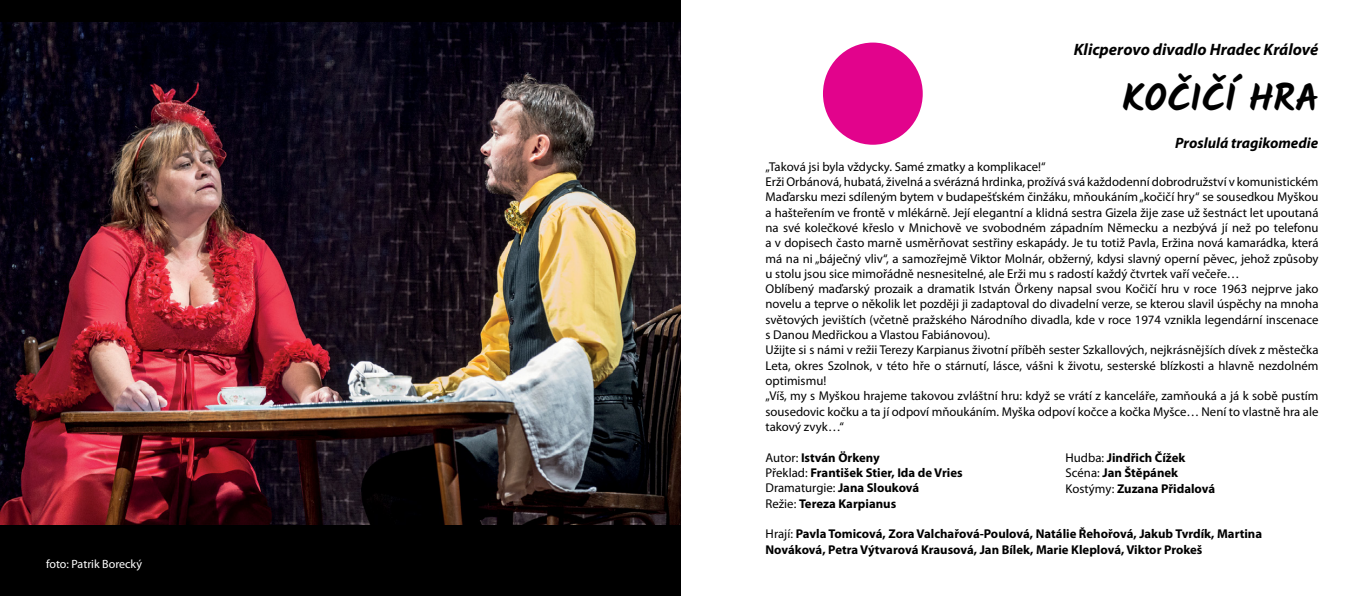
<style>
.page{position:relative;width:1361px;height:596px;background:#fff}
.page>*{position:absolute;margin:0;border:0;box-sizing:border-box;transform-origin:0 0}
.t1{font:700 40.5px "Kalam";color:#000}
.t2{font:italic 700 16.5px "Myriad Pro";color:#000}
.t3{font:italic 700 15px "Myriad Pro";color:#000}
.t4{font:12.75px/15.3px "Myriad Pro";color:#000}
.t5{font:700 12.75px/15.3px "Myriad Pro";color:#000}
.t6{font:12px "Myriad Pro";color:#fff}
.s1{font-weight:400}
</style>
<div class="page">
<div style="left:823px;top:43px;width:99px;height:102px;background:#e2038c;border-radius:50%"></div>
<div style="left:0;top:0;width:680px;height:595px;background:#000"></div>
<img style="left:0;top:22px;width:680px;height:502px">
<p class="t6" style="left:46px;top:556px;width:97px">foto: Patrik Borecký</p>
<p class="t2" style="left:1074px;top:39px;width:246px">Klicperovo divadlo Hradec Králové</p>
<h1 class="t1" style="left:1122px;top:73px;width:198px">KOČIČÍ HRA</h1>
<p class="t3" style="left:1175px;top:133px;width:145px">Proslulá tragikomedie</p>
<p class="t4" style="left:765px;top:158px;width:554px">„Taková jsi byla vždycky. Samé zmatky a komplikace!“<br>Erži Orbánová, hubatá, živelná a svérázná hrdinka, prožívá svá každodenní dobrodružství v komunistickém Maďarsku mezi sdíleným bytem v budapešťském činžáku, mňoukáním „kočičí hry“ se sousedkou Myškou a hašteřením ve frontě v mlékárně. Její elegantní a klidná sestra Gizela žije zase už šestnáct let upoutaná na své kolečkové křeslo v Mnichově ve svobodném západním Německu a nezbývá jí než po telefonu a v dopisech často marně usměrňovat sestřiny eskapády. Je tu totiž Pavla, Eržina nová kamarádka, která má na ni „báječný vliv“, a samozřejmě Viktor Molnár, obžerný, kdysi slavný operní pěvec, jehož způsoby u stolu jsou sice mimořádně nesnesitelné, ale Erži mu s radostí každý čtvrtek vaří večeře…<br>Oblíbený maďarský prozaik a dramatik István Örkeny napsal svou Kočičí hru v roce 1963 nejprve jako novelu a teprve o několik let později ji zadaptoval do divadelní verze, se kterou slavil úspěchy na mnoha světových jevištích (včetně pražského Národního divadla, kde v roce 1974 vznikla legendární inscenace s Danou Medřickou a Vlastou Fabiánovou).<br>Užijte si s námi v režii Terezy Karpianus životní příběh sester Szkallových, nejkrásnějších dívek z městečka Leta, okres Szolnok, v této hře o stárnutí, lásce, vášni k životu, sesterské blízkosti a hlavně nezdolném optimismu!<br>„Víš, my s Myškou hrajeme takovou zvláštní hru: když se vrátí z kanceláře, zamňouká a já k sobě pustím sousedovic kočku a ta jí odpoví mňoukáním. Myška odpoví kočce a kočka Myšce… Není to vlastně hra ale takový zvyk…“</p>
<p class="t5" style="left:765px;top:449px;width:199px"><span class="s1">Autor:</span> István Örkeny<br><span class="s1">Překlad:</span> František Stier, Ida de Vries<br><span class="s1">Dramaturgie:</span> Jana Slouková<br><span class="s1">Režie:</span> Tereza Karpianus</p>
<p class="t5" style="left:765px;top:525px;width:498px"><span class="s1">Hrají:</span> Pavla Tomicová, Zora Valchařová-Poulová, Natálie Řehořová, Jakub Tvrdík, Martina<br>Nováková, Petra Výtvarová Krausová, Jan Bílek, Marie Kleplová, Viktor Prokeš</p>
<p class="t5" style="left:1065px;top:449px;width:151px"><span class="s1">Hudba:</span> Jindřich Čížek<br><span class="s1">Scéna:</span> Jan Štěpánek<br><span class="s1">Kostýmy:</span> Zuzana Přidalová</p>
</div>
